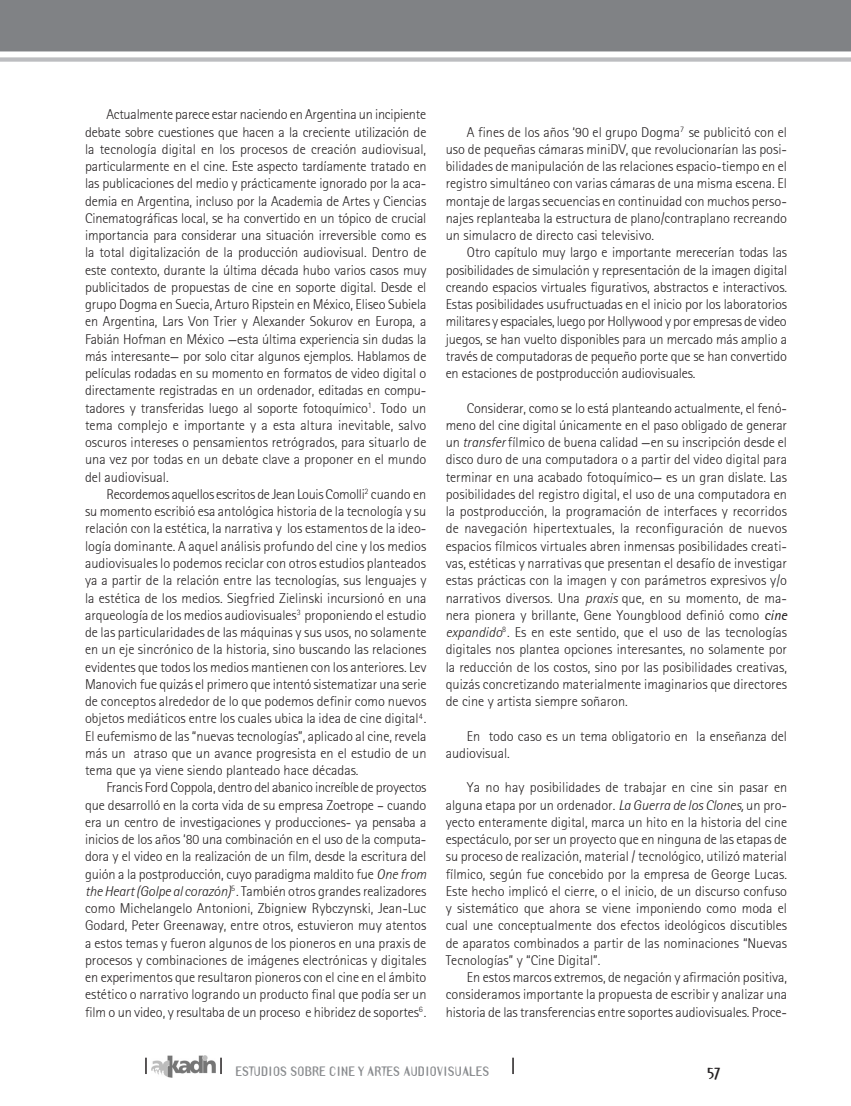
<style>
.page{position:relative;width:851px;height:1106px;background:#fff}
.page>*{position:absolute;margin:0;border:0;box-sizing:border-box;transform-origin:0 0}
._0_texto{font:300 14.25px/17.2px "AT Rotis Sans Serif";color:#231f20;text-align:justify}
.t1{font:700 14.25px "Template Gothic";color:#231f20}
.t2{font:700 12px "Template Gothic";color:#8a8c8f}
.s1{font-family:"AT Rot San Ser Lig Ita";font-weight:400}
.s2{font-weight:400;font-style:italic}
</style>
<div class="page">
<img style="left:151px;top:1055px;width:64px;height:22px">
<svg style="left:220px;top:1057px;width:2px;height:17px"></svg>
<svg style="left:145px;top:1057px;width:2px;height:17px"></svg>
<svg style="left:512px;top:1057px;width:1px;height:17px"></svg>
<svg style="left:0;top:57px;width:850px;height:5px;background:#c5c6c8"></svg>
<div style="left:0;top:0;width:850px;height:51px;background:#808285"></div>
<p class="_0_texto" style="left:85px;top:106px;width:343px;text-indent:21px">Actualmente parece estar naciendo en Argentina un incipiente debate sobre cuestiones que hacen a la creciente utilización de la tecnología digital en los procesos de creación audiovisual, particularmente en el cine. Este aspecto tardíamente tratado en las publicaciones del medio y prácticamente ignorado por la aca&shy;demia en Argentina, incluso por la Academia de Artes y Ciencias Cinematográficas local, se ha convertido en un tópico de crucial importancia para considerar una situación irreversible como es la total digitalización de la producción audiovisual. Dentro de este contexto, durante la última década hubo varios casos muy publicitados de propuestas de cine en soporte digital. Desde el grupo Dogma en Suecia, Arturo Ripstein en México, Eliseo Subiela en Argentina, Lars Von Trier y Alexander Sokurov en Europa, a Fabián Hofman en México —esta última experiencia sin dudas la más interesante— por solo citar algunos ejemplos. Hablamos de películas rodadas en su momento en formatos de video digital o directamente registradas en un ordenador, editadas en compu&shy;tadores y transferidas luego al soporte fotoquímico<sup>1</sup> . Todo un tema complejo e importante y a esta altura inevitable, salvo oscuros intereses o pensamientos retrógrados, para situarlo de una vez por todas en un debate clave a proponer en el mundo del audiovisual.</p>
<p class="_0_texto" style="left:85px;top:485px;width:343px;text-indent:21px">Recordemos aquellos escritos de Jean Louis Comolli<sup>2</sup> cuando en su momento escribió esa antológica historia de la tecnología y su relación con la estética, la narrativa y los estamentos de la ideo&shy;logía dominante. A aquel análisis profundo del cine y los medios audiovisuales lo podemos reciclar con otros estudios planteados ya a partir de la relación entre las tecnologías, sus lenguajes y la estética de los medios. Siegfried Zielinski incursionó en una arqueología de los medios audiovisuales<sup>3</sup> proponiendo el estudio de las particularidades de las máquinas y sus usos, no solamente en un eje sincrónico de la historia, sino buscando las relaciones evidentes que todos los medios mantienen con los anteriores. Lev Manovich fue quizás el primero que intentó sistematizar una serie de conceptos alrededor de lo que podemos definir como nuevos objetos mediáticos entre los cuales ubica la idea de cine digital<sup>4</sup> .<br>El eufemismo de las “nuevas tecnologías”, aplicado al cine, revela más un atraso que un avance progresista en el estudio de un tema que ya viene siendo planteado hace décadas.</p>
<p class="_0_texto" style="left:85px;top:779px;width:343px;text-indent:21px">Francis Ford Coppola, dentro del abanico increíble de proyectos que desarrolló en la corta vida de su empresa Zoetrope – cuando era un centro de investigaciones y producciones- ya pensaba a inicios de los años ‘80 una combinación en el uso de la computa&shy;dora y el video en la realización de un film, desde la escritura del guión a la postproducción, cuyo paradigma maldito fue <span class="s1">One from the Heart (Golpe al corazón)</span><sup>5</sup>. También otros grandes realizadores como Michelangelo Antonioni, Zbigniew Rybczynski, Jean-Luc Godard, Peter Greenaway, entre otros, estuvieron muy atentos a estos temas y fueron algunos de los pioneros en una praxis de procesos y combinaciones de imágenes electrónicas y digitales en experimentos que resultaron pioneros con el cine en el ámbito estético o narrativo logrando un producto final que podía ser un film o un video, y resultaba de un proceso e hibridez de soportes<sup>6</sup>.</p>
<p class="_0_texto" style="left:445px;top:123px;width:343px;text-indent:21px">A fines de los años ‘90 el grupo Dogma<sup>7</sup> se publicitó con el uso de pequeñas cámaras miniDV, que revolucionarían las posi&shy;bilidades de manipulación de las relaciones espacio-tiempo en el registro simultáneo con varias cámaras de una misma escena. El montaje de largas secuencias en continuidad con muchos perso&shy;najes replanteaba la estructura de plano/contraplano recreando un simulacro de directo casi televisivo.</p>
<p class="_0_texto" style="left:445px;top:244px;width:343px;text-indent:21px">Otro capítulo muy largo e importante merecerían todas las posibilidades de simulación y representación de la imagen digital creando espacios virtuales figurativos, abstractos e interactivos.<br>Estas posibilidades usufructuadas en el inicio por los laboratorios militares y espaciales, luego por Hollywood y por empresas de video juegos, se han vuelto disponibles para un mercado más amplio a través de computadoras de pequeño porte que se han convertido en estaciones de postproducción audiovisuales.</p>
<p class="_0_texto" style="left:445px;top:399px;width:343px;text-indent:21px">Considerar, como se lo está planteando actualmente, el fenó&shy;meno del cine digital únicamente en el paso obligado de generar un <span class="s1">transfer</span> fílmico de buena calidad —en su inscripción desde el disco duro de una computadora o a partir del video digital para terminar en una acabado fotoquímico— es un gran dislate. Las posibilidades del registro digital, el uso de una computadora en la postproducción, la programación de interfaces y recorridos de navegación hipertextuales, la reconfiguración de nuevos espacios fílmicos virtuales abren inmensas posibilidades creati&shy;vas, estéticas y narrativas que presentan el desafío de investigar estas prácticas con la imagen y con parámetros expresivos y/o narrativos diversos. Una <span class="s1">praxis</span> que, en su momento, de ma&shy;nera pionera y brillante, Gene Youngblood definió como <span class="s2">cine </span><span class="s1">expandido</span><sup>8</sup> . Es en este sentido, que el uso de las tecnologías digitales nos plantea opciones interesantes, no solamente por la reducción de los costos, sino por las posibilidades creativas, quizás concretizando materialmente imaginarios que directores de cine y artista siempre soñaron.</p>
<p class="_0_texto" style="left:445px;top:727px;width:343px;text-indent:21px">En todo caso es un tema obligatorio en la enseñanza del audiovisual.</p>
<p class="_0_texto" style="left:445px;top:779px;width:343px;text-indent:21px">Ya no hay posibilidades de trabajar en cine sin pasar en alguna etapa por un ordenador. <span class="s1">La Guerra de los Clones,</span> un pro&shy;yecto enteramente digital, marca un hito en la historia del cine espectáculo, por ser un proyecto que en ninguna de las etapas de su proceso de realización, material / tecnológico, utilizó material fílmico, según fue concebido por la empresa de George Lucas.<br>Este hecho implicó el cierre, o el inicio, de un discurso confuso y sistemático que ahora se viene imponiendo como moda el cual une conceptualmente dos efectos ideológicos discutibles de aparatos combinados a partir de las nominaciones “Nuevas Tecnologías” y “Cine Digital”.</p>
<p class="_0_texto" style="left:445px;top:968px;width:343px;text-indent:21px">En estos marcos extremos, de negación y afirmación positiva, consideramos importante la propuesta de escribir y analizar una historia de las transferencias entre soportes audiovisuales. Proce-</p>
<p class="t2" style="left:235px;top:1062px;width:255px">ESTUDIOS SOBRE CINE Y ARTES AUDIOVISUALES</p>
<p class="t1" style="left:707px;top:1062px;width:15px">57</p>
</div>
